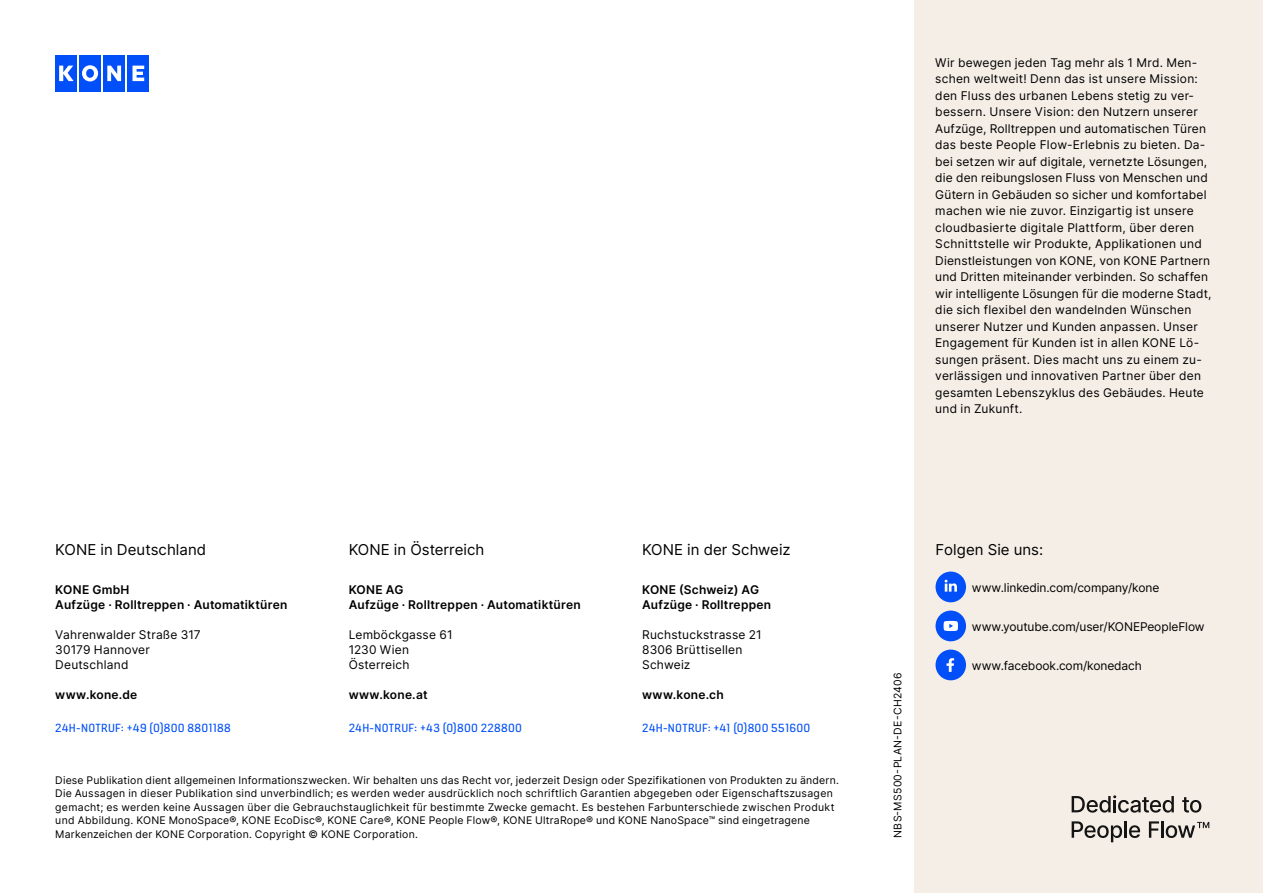
<style>
.page{position:relative;width:1263px;height:893px;background:#fff}
.page>*{position:absolute;margin:0;border:0;box-sizing:border-box;transform-origin:0 0}
.t1{font:15px "Inter";letter-spacing:.005em;color:#000}
.t2{font:12.75px "KONE Information";letter-spacing:.02em;color:#004ff9}
.t3{font:12px/16.5px "Inter";letter-spacing:.015em;color:#000}
.t4{font:600 12px/15px "Inter";letter-spacing:.02em;color:#000}
.t5{font:12px "Inter";letter-spacing:-.005em;color:#000}
.t6{font:12px "Inter";letter-spacing:-.01em;color:#000}
.t7{font:10.5px/13.5px "Inter";letter-spacing:.02em;color:#000}
</style>
<div class="page">
<div style="left:914px;top:0;width:349px;height:893px;background:#f5eee6"></div>
<svg style="left:1071px;top:795px;width:103px;height:18px"></svg>
<svg style="left:1182px;top:797px;width:19px;height:16px"></svg>
<svg style="left:1071px;top:821px;width:51px;height:21px"></svg>
<hr style="left:1124px;top:821px;width:3px;height:17px;background:#141414">
<svg style="left:1129px;top:825px;width:11px;height:13px"></svg>
<svg style="left:1149px;top:821px;width:60px;height:17px"></svg>
<div style="left:935px;top:572px;width:31px;height:30px;background:#004ff9;border-radius:50%"></div>
<svg style="left:944px;top:580px;width:13px;height:12px"></svg>
<div style="left:935px;top:611px;width:31px;height:30px;background:#004ff9;border-radius:50%"></div>
<svg style="left:943px;top:621px;width:15px;height:10px"></svg>
<div style="left:935px;top:650px;width:31px;height:30px;background:#004ff9;border-radius:50%"></div>
<svg style="left:946px;top:658px;width:8px;height:14px"></svg>
<div style="left:55px;top:55px;width:21px;height:36px;background:#004ff9"></div>
<div style="left:79px;top:55px;width:22px;height:36px;background:#004ff9"></div>
<div style="left:104px;top:55px;width:21px;height:36px;background:#004ff9"></div>
<div style="left:128px;top:55px;width:21px;height:36px;background:#004ff9"></div>
<svg style="left:59px;top:66px;width:15px;height:15px"></svg>
<svg style="left:107px;top:66px;width:14px;height:15px"></svg>
<svg style="left:82px;top:65px;width:16px;height:16px"></svg>
<svg style="left:132px;top:66px;width:12px;height:15px"></svg>
<p class="t1" style="left:55px;top:539px;width:152px">KONE in Deutschland</p>
<p class="t4" style="left:55px;top:582px;width:234px">KONE GmbH<br>Aufzüge · Rolltreppen · Automatiktüren</p>
<p class="t3" style="left:55px;top:627px;width:147px;line-height:15px">Vahrenwalder Straße 317<br>30179 Hannover<br>Deutschland</p>
<p class="t4" style="left:55px;top:687px;width:84px">www.kone.de</p>
<p class="t2" style="left:55px;top:719px;width:177px">24H-NOTRUF: +49 (0)800 8801188</p>
<p class="t1" style="left:349px;top:539px;width:137px">KONE in Österreich</p>
<p class="t4" style="left:349px;top:582px;width:234px">KONE AG<br>Aufzüge · Rolltreppen · Automatiktüren</p>
<p class="t3" style="left:349px;top:627px;width:105px;line-height:15px">Lemböckgasse 61<br>1230 Wien<br>Österreich</p>
<p class="t4" style="left:349px;top:687px;width:80px">www.kone.at</p>
<p class="t2" style="left:349px;top:719px;width:175px">24H-NOTRUF: +43 (0)800 228800</p>
<p class="t1" style="left:642px;top:539px;width:150px">KONE in der Schweiz</p>
<p class="t4" style="left:642px;top:582px;width:131px">KONE (Schweiz) AG<br>Aufzüge · Rolltreppen</p>
<p class="t3" style="left:642px;top:627px;width:121px;line-height:15px">Ruchstuckstrasse 21<br>8306 Brüttisellen<br>Schweiz</p>
<p class="t4" style="left:642px;top:687px;width:83px">www.kone.ch</p>
<p class="t2" style="left:642px;top:719px;width:170px">24H-NOTRUF: +41 (0)800 551600</p>
<p class="t7" style="left:55px;top:773px;width:785px">Diese Publikation dient allgemeinen Informationszwecken. Wir behalten uns das Recht vor, jederzeit Design oder Spezifikationen von Produkten zu ändern.<br>Die Aussagen in dieser Publikation sind unverbindlich; es werden weder ausdrücklich noch schriftlich Garantien abgegeben oder Eigenschaftszusagen gemacht; es werden keine Aussagen über die Gebrauchstauglichkeit für bestimmte Zwecke gemacht. Es bestehen Farbunterschiede zwischen Produkt und Abbildung. KONE MonoSpace®, KONE EcoDisc®, KONE Care®, KONE People Flow®, KONE UltraRope® und KONE NanoSpace™ sind eingetragene Markenzeichen der KONE Corporation. Copyright © KONE Corporation.</p>
<p class="t3" style="left:935px;top:54px;width:278px">Wir bewegen jeden Tag mehr als 1 Mrd. Men&shy;schen weltweit! Denn das ist unsere Mission: den Fluss des urbanen Lebens stetig zu ver&shy;bes sern. Unsere Vision: den Nutzern unserer Auf züge, Rolltreppen und automatischen Türen das beste People Flow-Erlebnis zu bieten. Da&shy;bei setzen wir auf digitale, vernetzte Lösungen, die den reibungslosen Fluss von Menschen und Gütern in Gebäuden so sicher und komfortabel machen wie nie zuvor. Einzigartig ist unsere cloud basierte digitale Plattform, über deren Schnitt stelle wir Produkte, Applikationen und Dienstleistungen von KONE, von KONE Partnern und Dritten miteinander verbinden. So schaffen wir intelligente Lösungen für die moderne Stadt, die sich flexibel den wandelnden Wünschen<br>un se rer Nutzer und Kunden anpassen. Unser En gage ment für Kunden ist in allen KONE Lö - sun gen präsent. Dies macht uns zu einem zu&shy;ver lässigen und innovativen Partner über den gesamten Lebenszyklus des Gebäudes. Heute und in Zukunft.</p>
<p class="t7" style="left:891px;top:838px;width:167px;rotate:-90deg">NBS-MS500-PLAN-DE-CH2406</p>
<p class="t1" style="left:935px;top:539px;width:109px">Folgen Sie uns:</p>
<p class="t5" style="left:972px;top:579px;width:189px">www.linkedin.com/company/kone</p>
<p class="t6" style="left:972px;top:618px;width:234px">www.youtube.com/user/KONEPeopleFlow</p>
<p class="t5" style="left:972px;top:657px;width:172px">www.facebook.com/konedach</p>
</div>
